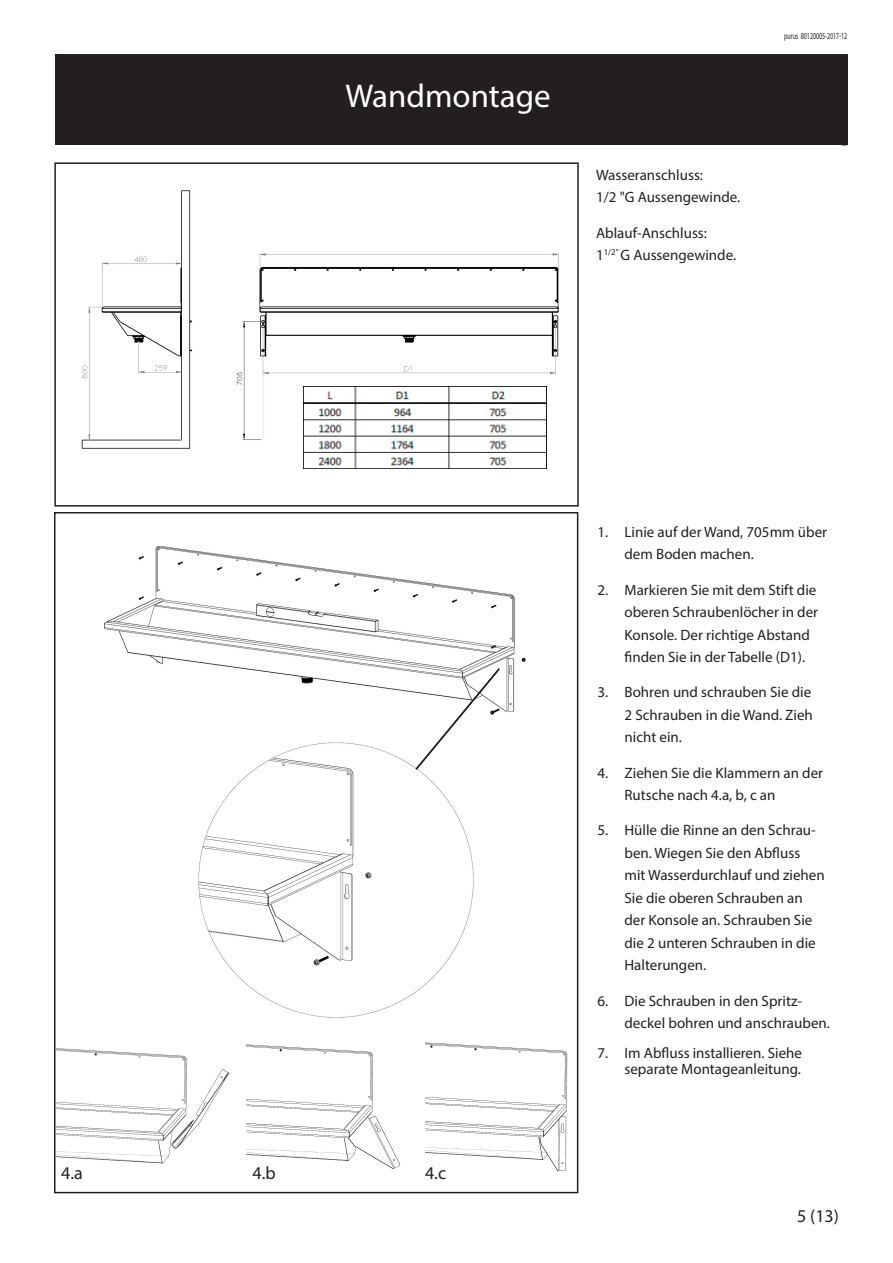
<style>
.page{position:relative;width:893px;height:1263px;background:#fff}
.page>*{position:absolute;margin:0;border:0;box-sizing:border-box;transform-origin:0 0}
.t1{font:33px "Myriad Pro";color:#fff}
.t2{font:18px "Myriad Pro";color:#231f20}
.brödtext_9p{font:15px/22.5px "Myriad Pro";color:#231f20}
.mellanrubrik{font:9px "Myriad Pro";color:#231f20;scale:.66 1}
</style>
<div class="page">
<div style="left:54px;top:162px;width:525px;height:345px;border:2px solid #231f20"></div>
<div style="left:55px;top:54px;width:792px;height:91px;background:#231f20"></div>
<img style="left:81px;top:190px;width:478px;height:274px">
<img style="left:56px;top:1048px;width:173px;height:116px">
<img style="left:246px;top:1044px;width:155px;height:125px">
<img style="left:425px;top:1042px;width:143px;height:129px">
<img style="left:198px;top:742px;width:276px;height:276px">
<img style="left:104px;top:545px;width:422px;height:167px">
<svg style="left:414px;top:667px;width:87px;height:104px"></svg>
<img style="left:304px;top:386px;width:243px;height:82px">
<p class="t1" style="left:345px;top:75px;width:207px">Wandmontage</p>
<p class="mellanrubrik" style="left:784px;top:30px;width:97px">purus 80120005-2017-12</p>
<p class="brödtext_9p" style="left:596px;top:163px;width:146px">Wasseranschluss:<br>1/2 "G Aussengewinde.</p>
<p class="brödtext_9p" style="left:596px;top:221px;width:141px">Ablauf-Anschluss:<br>1<sup>1/2"</sup> G Aussengewinde.</p>
<p class="t2" style="left:61px;top:1162px;width:23px">4.a</p>
<p class="t2" style="left:253px;top:1162px;width:25px">4.b</p>
<p class="t2" style="left:425px;top:1162px;width:23px">4.c</p>
<p class="brödtext_9p" style="left:624px;top:520px;width:204px;text-indent:-27px">1. Linie auf der Wand, 705mm über dem Boden machen.</p>
<p class="brödtext_9p" style="left:624px;top:578px;width:195px;text-indent:-27px">2. Markieren Sie mit dem Stift die oberen Schraubenlöcher in der<br>Konsole. Der richtige Abstand finden Sie in der Tabelle (D1).</p>
<p class="brödtext_9p" style="left:624px;top:681px;width:190px;text-align:justify;text-indent:-27px">3. Bohren und schrauben Sie die 2 Schrauben in die Wand. Zieh nicht ein.</p>
<p class="brödtext_9p" style="left:624px;top:761px;width:200px;text-indent:-27px">4. Ziehen Sie die Klammern an der<br>Rutsche nach 4.a, b, c an</p>
<p class="brödtext_9p" style="left:624px;top:819px;width:202px;text-indent:-27px">5. Hülle die Rinne an den Schrau&shy;ben. Wiegen Sie den Abfluss mit Wasserdurchlauf und ziehen<br>Sie die oberen Schrauben an der Konsole an. Schrauben Sie die 2 unteren Schrauben in die<br>Halterungen.</p>
<p class="brödtext_9p" style="left:624px;top:989px;width:207px;text-indent:-27px">6. Die Schrauben in den Spritz&shy;deckel bohren und anschrauben.</p>
<p class="brödtext_9p" style="left:597px;top:1044px;width:206px;line-height:16.5px;text-align:right">7. Im Abfluss installieren. Siehe separate Montageanleitung.</p>
<p class="t2" style="left:797px;top:1205px;width:43px">5 (13)</p>
</div>
